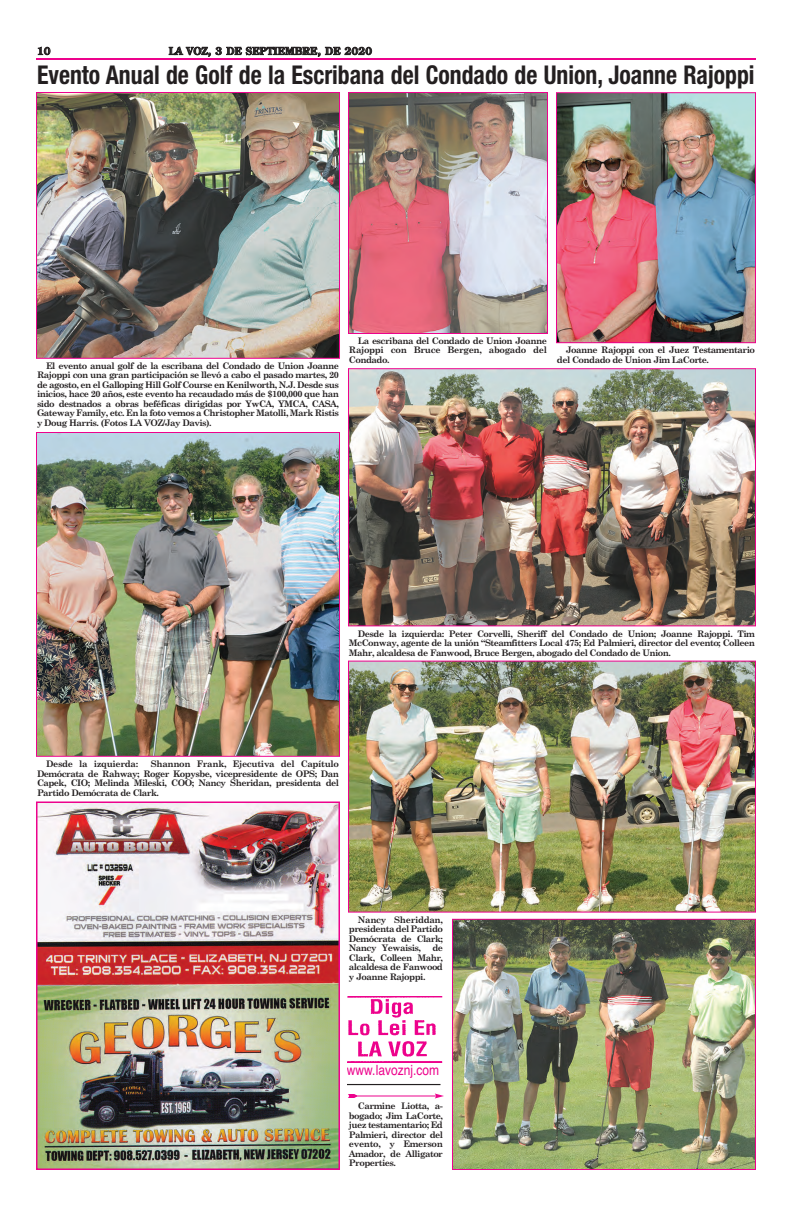
<style>
.page{position:relative;width:792px;height:1206px;background:#fff}
.page>*{position:absolute;margin:0;border:0;box-sizing:border-box;transform-origin:0 0}
.t1{font:700 condensed 25.9px "Helvetica Neue";color:#231f20;scale:.92 1}
.t2{font:14.1px "Helvetica+DCHYWR";color:#ed028c;scale:.85 1}
.t3{font:700 10px "Century Old Style Std";letter-spacing:.025em;color:#231f20}
.t4{font:700 9px/9.5px "Century Schoolbook";letter-spacing:-.055em;color:#231f20;text-align:justify}
.t5{font:700 9px "Century Schoolbook";letter-spacing:-.035em;color:#231f20}
</style>
<div class="page">
<hr style="left:36px;top:58px;width:720px;height:2px;background:#ed028c">
<img style="left:39px;top:805px;width:298px;height:362px">
<div style="left:36px;top:802px;width:304px;height:368px;border:2px solid #ed028c"></div>
<img style="left:38px;top:94px;width:300px;height:263px">
<div style="left:36px;top:92px;width:304px;height:267px;border:1px solid #ed028c"></div>
<img style="left:38px;top:434px;width:300px;height:321px">
<div style="left:36px;top:432px;width:304px;height:325px;border:1px solid #ed028c"></div>
<img style="left:454px;top:921px;width:300px;height:247px">
<div style="left:452px;top:919px;width:304px;height:251px;border:1px solid #ed028c"></div>
<img style="left:350px;top:94px;width:196px;height:238px">
<div style="left:348px;top:92px;width:200px;height:242px;border:1px solid #ed028c"></div>
<img style="left:558px;top:94px;width:196px;height:247px">
<div style="left:556px;top:92px;width:200px;height:251px;border:1px solid #ed028c"></div>
<img style="left:350px;top:370px;width:404px;height:254px">
<div style="left:348px;top:368px;width:408px;height:258px;border:1px solid #ed028c"></div>
<img style="left:350px;top:663px;width:404px;height:248px">
<div style="left:348px;top:661px;width:408px;height:252px;border:1px solid #ed028c"></div>
<hr style="left:355px;top:1096px;width:82px;height:1px;background:#ed028c">
<svg style="left:348px;top:1094px;width:9px;height:4px"></svg>
<svg style="left:435px;top:1094px;width:9px;height:4px"></svg>
<img style="left:348px;top:997px;width:94px;height:66px">
<hr style="left:348px;top:1084px;width:92px;height:1px;background:#231f20">
<p class="t3" style="left:37px;top:45px;width:15px">10</p>
<p class="t3" style="left:169px;top:45px;width:205px">LA VOZ, 3 DE SEPTIEMBRE, DE 2020</p>
<h1 class="t1" style="left:37px;top:59px;width:781px">Evento Anual de Golf de la Escribana del Condado de Union, Joanne Rajoppi</h1>
<p class="t4" style="left:37px;top:361px;width:304px;text-indent:9px">El evento anual golf de la escribana del Condado de Union Joanne Rajoppi con una gran participación se llevó a cabo el pasado martes, 20 de agosto, en el Galloping Hill Golf Course en Kenilworth, N.J. Desde sus inicios, hace 20 años, este evento ha recaudado más de $100,000 que han sido destnados a obras beféficas dirigidas por YwCA, YMCA, CASA, Gateway Family, etc. En la foto vemos a Christopher Matolli, Mark Ristis y Doug Harris. (Fotos LA VOZ/Jay Davis).</p>
<p class="t4" style="left:349px;top:336px;width:200px;text-indent:9px">La escribana del Condado de Union Joanne Rajoppi con Bruce Bergen, abogado del Condado.</p>
<p class="t4" style="left:557px;top:345px;width:199px;text-indent:9px">Joanne Rajoppi con el Juez Testamentario del Condado de Union Jim LaCorte.</p>
<p class="t4" style="left:349px;top:629px;width:407px;text-indent:9px">Desde la izquierda: Peter Corvelli, Sheriff del Condado de Union; Joanne Rajoppi. Tim McConway, agente de la unión “Steamfitters Local 475; Ed Palmieri, director del evento; Colleen Mahr, alcaldesa de Fanwood, Bruce Bergen, abogado del Condado de Union.</p>
<p class="t4" style="left:37px;top:759px;width:304px;text-indent:114px">Shannon Frank, Ejecutiva del Capítulo Demócrata de Rahway; Roger Kopysbe, vicepresidente de OPS; Dan Capek, CIO; Melinda Mileski, COO; Nancy Sheridan, presidenta del Partido Demócrata de Clark.</p>
<p class="t5" style="left:46px;top:759px;width:94px">Desde la izquierda:</p>
<p class="t4" style="left:349px;top:915px;width:96px;text-indent:9px">Nancy Sheriddan, presidenta del Partido Demócrata de Clark; Nancy Yewaisis, de Clark, Colleen Mahr, alcaldesa de Fanwood y Joanne Rajoppi.</p>
<h2 class="t2" style="left:347px;top:1062px;width:110px">www.lavoznj.com</h2>
<p class="t4" style="left:349px;top:1101px;width:96px;text-indent:9px">Carmine Liotta, a - bo gado; Jim LaCorte, juez testamentario; Ed Palmieri, director del evento, y Emerson Amador, de Alligator Properties.</p>
</div>
